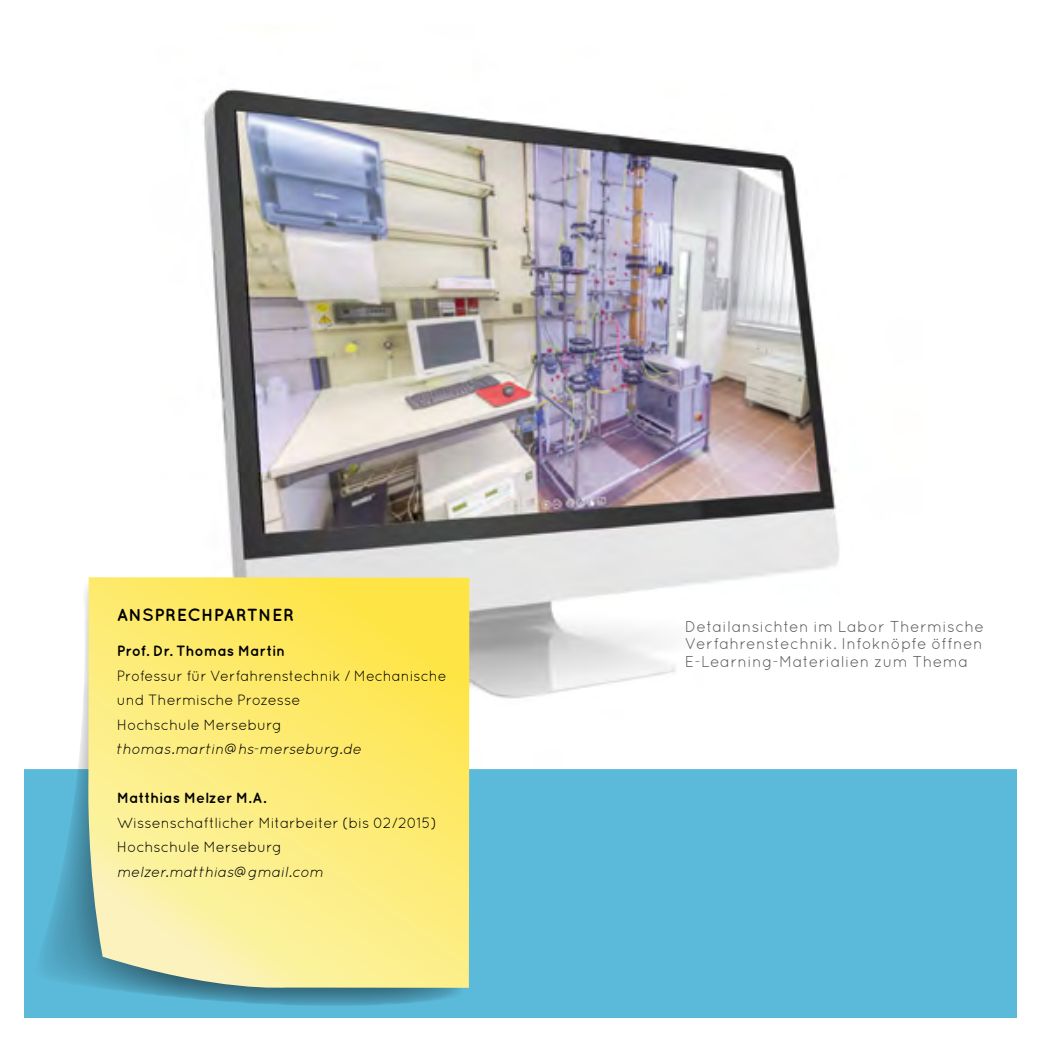
<style>
.page{position:relative;width:1042px;height:1042px;background:#fff}
.page>*{position:absolute;margin:0;border:0;box-sizing:border-box;transform-origin:0 0}
.t1{font:700 17.5px "Quicksand";letter-spacing:.02em;color:#000}
.t2{font:15.75px/17.5px "Quicksand";letter-spacing:.02em;color:#565656;text-align:justify}
.t3{font:14.88px/24.5px "Quicksand";letter-spacing:-.01em;color:#000}
.t4{font:italic 14.88px "Quicksand";letter-spacing:-.015em;color:#000}
.t5{font:700 14.88px "Quicksand";letter-spacing:-.005em;color:#000}
</style>
<div class="page">
<div style="left:25px;top:769px;width:992px;height:248px;background:#5bb9d9"></div>
<img style="left:203px;top:89px;width:636px;height:680px">
<svg style="left:30px;top:591px;width:428px;height:415px"></svg>
<svg style="left:86px;top:577px;width:383px;height:415px;background:#f6e87b"></svg>
<p class="t1" style="left:117px;top:604px;width:179px">ANSPRECHPARTNER</p>
<p class="t5" style="left:117px;top:642px;width:170px">Prof. Dr. Thomas Martin</p>
<p class="t3" style="left:117px;top:663px;width:331px">Professur für Verfahrenstechnik / Mechanische und Thermische Prozesse<br>Hochschule Merseburg</p>
<p class="t4" style="left:117px;top:740px;width:246px">thomas.martin@hs-merseburg.de</p>
<p class="t5" style="left:117px;top:789px;width:151px">Matthias Melzer M.A.</p>
<p class="t3" style="left:117px;top:810px;width:322px">Wissenschaftlicher Mitarbeiter (bis 02/2015)<br>Hochschule Merseburg</p>
<p class="t4" style="left:117px;top:863px;width:208px">melzer.matthias@gmail.com</p>
<p class="t2" style="left:685px;top:617px;width:301px">Detailansichten im Labor Thermische Verfahrenstechnik. Infoknöpfe öffnen E-Learning-Materialien zum Thema</p>
</div>
